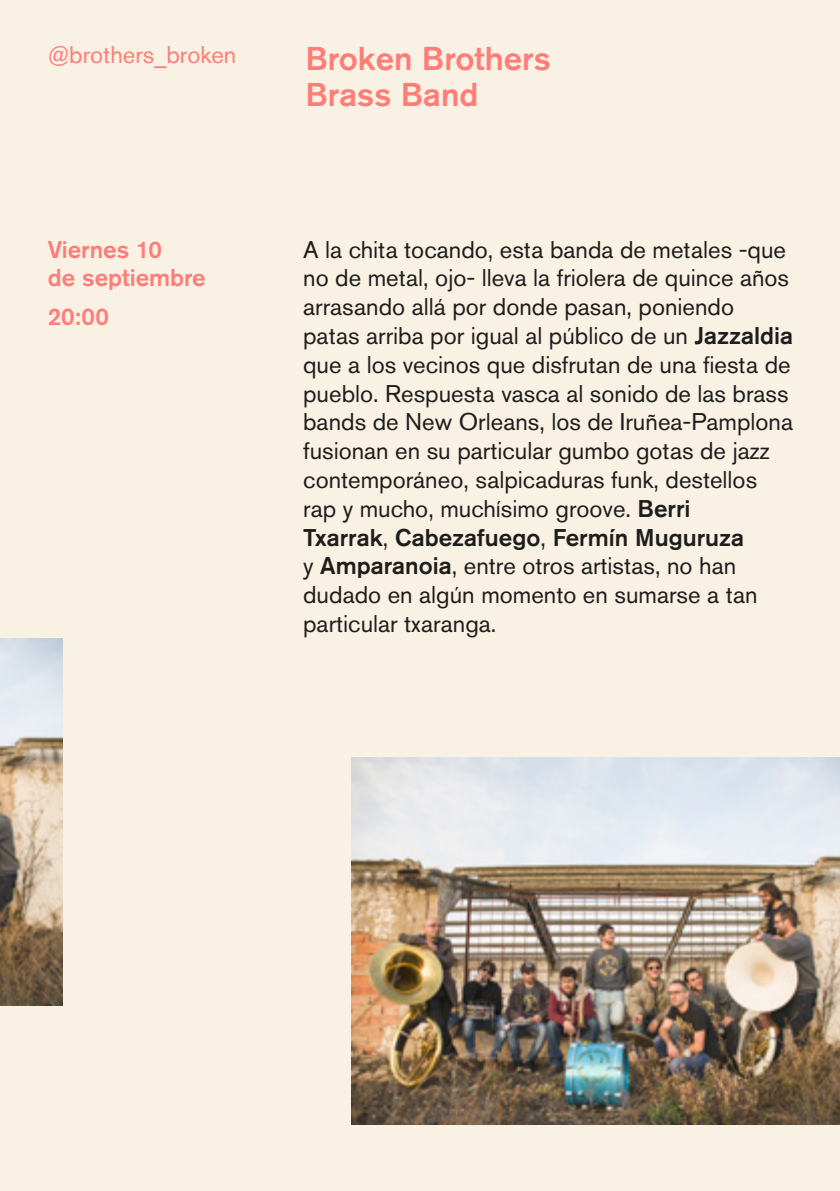
<style>
.page{position:relative;width:840px;height:1191px;background:#fff}
.page>*{position:absolute;margin:0;border:0;box-sizing:border-box;transform-origin:0 0}
.t1{font:500 32.6px/36px "Akzidenz Grotesk BE";color:#ff7d77}
.t2{font:24px/28.8px "Akzidenz Grotesk BE";color:#1d1d1b}
.t3{font:500 24px/28px "Akzidenz Grotesk BE";color:#ff7d77}
.t4{font:24px "Akzidenz Grotesk BE";color:#ff7d77}
.s1{font-weight:500}
</style>
<div class="page">
<div style="left:0;top:0;width:839px;height:1191px;background:#faf1e5"></div>
<img style="left:351px;top:757px;width:488px;height:367px">
<img style="left:0;top:638px;width:63px;height:367px">
<p class="t4" style="left:48px;top:41px;width:190px">@brothers_broken</p>
<p class="t3" style="left:48px;top:235px;width:159px">Viernes 10<br>de septiembre</p>
<p class="t3" style="left:48px;top:302px;width:63px">20:00</p>
<h1 class="t1" style="left:305px;top:40px;width:246px">Broken Brothers<br>Brass Band</h1>
<p class="t2" style="left:303px;top:235px;width:491px">A la chita tocando, esta banda de metales -que no de metal, ojo- lleva la friolera de quince años arrasando allá por donde pasan, poniendo patas arriba por igual al público de un <span class="s1">Jazzaldia </span>que a los vecinos que disfrutan de una fiesta de pueblo. Respuesta vasca al sonido de las brass bands de New Orleans, los de Iruñea-Pamplona fusionan en su particular gumbo gotas de jazz contemporáneo, salpicaduras funk, destellos rap y mucho, muchísimo groove. <span class="s1">Berri<br>Txarrak</span>, <span class="s1">Cabezafuego</span>, <span class="s1">Fermín Muguruza<br></span>y <span class="s1">Amparanoia</span>, entre otros artistas, no han dudado en algún momento en sumarse a tan particular txaranga.</p>
</div>
